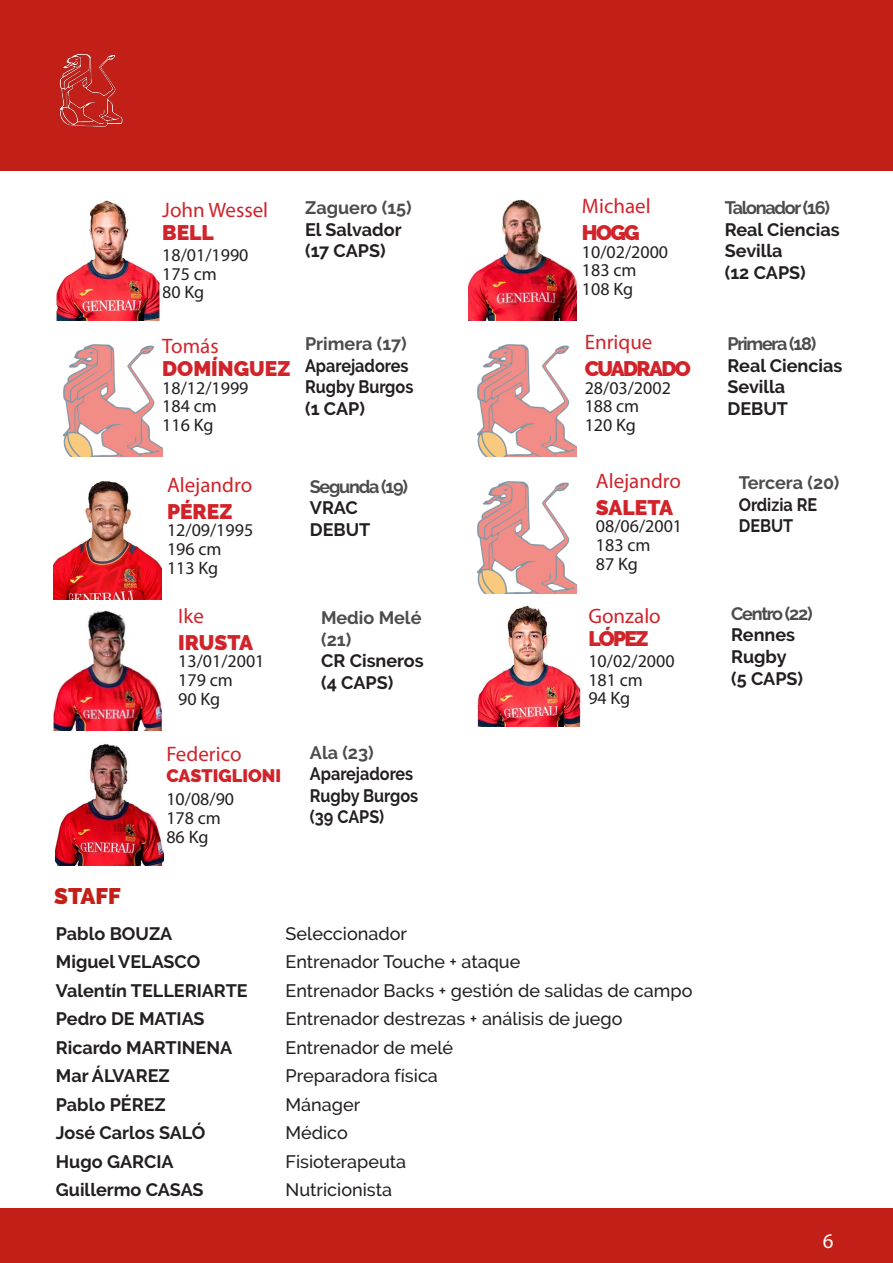
<style>
.page{position:relative;width:893px;height:1263px;background:#fff}
.page>*{position:absolute;margin:0;border:0;box-sizing:border-box;transform-origin:0 0}
.t1{font:900 22.5px "Raleway";color:#c21f18}
.t2{font:21px "Myriad Pro";color:#d1232a}
.t3{font:900 21px "Raleway";color:#d1232a}
.t4{font:900 21px "Raleway";letter-spacing:-.08em;color:#d1232a}
.t5{font:21px "Myriad Pro";color:#fff}
.t6{font:700 18px/21.6px "Raleway";color:#231f20}
.t7{font:500 18px "Raleway";color:#231f20}
.t8{font:18px "Myriad Pro";color:#231f20}
.t9{font:700 18px/21.6px "Raleway";color:#231f20;scale:.9 1}
.t10{font:700 18px "Raleway";letter-spacing:-.07em;color:#4b4c4d}
.t11{font:700 18px/21.6px "Raleway";color:#4b4c4d}
.t12{font:900 18px "Raleway";color:#d1232a}
.t13{font:700 18px "Raleway";letter-spacing:-.005em;color:#4b4c4d}
.t14{font:700 18px "Raleway";letter-spacing:-.025em;color:#4b4c4d}
</style>
<div class="page">
<div style="left:0;top:1209px;width:893px;height:54px;background:#c21f18"></div>
<img style="left:56px;top:200px;width:106px;height:121px">
<img style="left:56px;top:743px;width:108px;height:123px">
<img style="left:477px;top:605px;width:104px;height:121px">
<img style="left:63px;top:345px;width:99px;height:112px">
<div style="left:878px;top:1208px;width:15px;height:55px;background:#c21f18"></div>
<div style="left:0;top:0;width:893px;height:170px;background:#c21f18"></div>
<img style="left:59px;top:54px;width:64px;height:73px">
<img style="left:53px;top:610px;width:109px;height:120px">
<img style="left:468px;top:199px;width:109px;height:122px">
<img style="left:53px;top:481px;width:109px;height:118px">
<img style="left:478px;top:344px;width:99px;height:112px">
<img style="left:478px;top:482px;width:99px;height:112px">
<p class="t2" style="left:162px;top:197px;width:108px">John Wessel</p>
<p class="t3" style="left:162px;top:221px;width:53px">BELL</p>
<p class="t8" style="left:162px;top:244px;width:88px">18/01/1990</p>
<p class="t8" style="left:162px;top:281px;width:44px">80 Kg</p>
<p class="t8" style="left:162px;top:263px;width:56px">175 cm</p>
<p class="t11" style="left:305px;top:197px;width:108px">Zaguero (15)</p>
<p class="t6" style="left:305px;top:219px;width:98px">El Salvador</p>
<p class="t6" style="left:305px;top:240px;width:82px">(17 CAPS)</p>
<p class="t2" style="left:582px;top:193px;width:70px">Michael</p>
<p class="t3" style="left:582px;top:221px;width:59px">HOGG</p>
<p class="t8" style="left:582px;top:240px;width:88px">10/02/2000</p>
<p class="t8" style="left:582px;top:278px;width:53px">108 Kg</p>
<p class="t8" style="left:582px;top:259px;width:56px">183 cm</p>
<p class="t2" style="left:162px;top:333px;width:58px">Tomás</p>
<p class="t3" style="left:162px;top:357px;width:130px">DOMÍNGUEZ</p>
<p class="t8" style="left:162px;top:376px;width:88px">18/12/1999</p>
<p class="t8" style="left:162px;top:414px;width:53px">116 Kg</p>
<p class="t8" style="left:162px;top:395px;width:56px">184 cm</p>
<p class="t11" style="left:305px;top:333px;width:103px">Primera (17)</p>
<p class="t9" style="left:305px;top:355px;width:122px">Aparejadores<br>Rugby Burgos</p>
<p class="t6" style="left:305px;top:398px;width:61px">(1 CAP)</p>
<p class="t2" style="left:585px;top:329px;width:69px">Enrique</p>
<p class="t4" style="left:585px;top:357px;width:108px">CUADRADO</p>
<p class="t8" style="left:585px;top:376px;width:88px">28/03/2002</p>
<p class="t8" style="left:585px;top:414px;width:53px">120 Kg</p>
<p class="t8" style="left:585px;top:395px;width:56px">188 cm</p>
<p class="t2" style="left:167px;top:472px;width:87px">Alejandro</p>
<p class="t3" style="left:167px;top:499px;width:67px">PÉREZ</p>
<p class="t8" style="left:167px;top:519px;width:88px">12/09/1995</p>
<p class="t8" style="left:167px;top:556px;width:53px">113 Kg</p>
<p class="t8" style="left:167px;top:538px;width:56px">196 cm</p>
<p class="t10" style="left:310px;top:476px;width:100px">Segunda (19)</p>
<p class="t6" style="left:310px;top:497px;width:49px">VRAC</p>
<p class="t6" style="left:310px;top:519px;width:62px">DEBUT</p>
<p class="t2" style="left:596px;top:468px;width:87px">Alejandro</p>
<p class="t3" style="left:596px;top:496px;width:79px">SALETA</p>
<p class="t8" style="left:596px;top:515px;width:88px">08/06/2001</p>
<p class="t8" style="left:596px;top:553px;width:44px">87 Kg</p>
<p class="t8" style="left:596px;top:534px;width:56px">183 cm</p>
<p class="t2" style="left:178px;top:603px;width:27px">Ike</p>
<p class="t3" style="left:178px;top:631px;width:77px">IRUSTA</p>
<p class="t8" style="left:178px;top:650px;width:88px">13/01/2001</p>
<p class="t8" style="left:178px;top:688px;width:44px">90 Kg</p>
<p class="t8" style="left:178px;top:669px;width:56px">179 cm</p>
<p class="t11" style="left:321px;top:607px;width:102px">Medio Melé (21)</p>
<p class="t6" style="left:321px;top:650px;width:104px">CR Cisneros</p>
<p class="t6" style="left:321px;top:672px;width:74px">(4 CAPS)</p>
<p class="t2" style="left:588px;top:603px;width:74px">Gonzalo</p>
<p class="t3" style="left:588px;top:627px;width:62px">LÓPEZ</p>
<p class="t8" style="left:588px;top:650px;width:88px">10/02/2000</p>
<p class="t8" style="left:588px;top:687px;width:44px">94 Kg</p>
<p class="t8" style="left:588px;top:668px;width:56px">181 cm</p>
<p class="t2" style="left:166px;top:741px;width:77px">Federico</p>
<p class="t12" style="left:166px;top:765px;width:116px">CASTIGLIONI</p>
<p class="t8" style="left:166px;top:788px;width:69px">10/08/90</p>
<p class="t8" style="left:166px;top:826px;width:44px">86 Kg</p>
<p class="t8" style="left:166px;top:807px;width:56px">178 cm</p>
<p class="t14" style="left:310px;top:742px;width:65px">Ala (23)</p>
<p class="t9" style="left:310px;top:763px;width:122px">Aparejadores<br>Rugby Burgos</p>
<p class="t9" style="left:310px;top:806px;width:84px">(39 CAPS)</p>
<p class="t1" style="left:54px;top:883px;width:68px">STAFF</p>
<p class="t6" style="left:56px;top:922px;width:118px">Pablo BOUZA</p>
<p class="t6" style="left:56px;top:951px;width:146px">Miguel VELASCO</p>
<p class="t6" style="left:56px;top:979px;width:193px">Valentín TELLERIARTE</p>
<p class="t6" style="left:56px;top:1008px;width:150px">Pedro DE MATIAS</p>
<p class="t6" style="left:56px;top:1036px;width:178px">Ricardo MARTINENA</p>
<p class="t6" style="left:56px;top:1065px;width:115px">Mar ÁLVAREZ</p>
<p class="t6" style="left:56px;top:1093px;width:111px">Pablo PÉREZ</p>
<p class="t6" style="left:56px;top:1122px;width:151px">José Carlos SALÓ</p>
<p class="t6" style="left:56px;top:1150px;width:119px">Hugo GARCIA</p>
<p class="t6" style="left:56px;top:1179px;width:149px">Guillermo CASAS</p>
<p class="t7" style="left:286px;top:923px;width:123px">Seleccionador</p>
<p class="t7" style="left:286px;top:951px;width:236px">Entrenador Touche + ataque</p>
<p class="t7" style="left:286px;top:980px;width:408px">Entrenador Backs + gestión de salidas de campo</p>
<p class="t7" style="left:286px;top:1008px;width:338px">Entrenador destrezas + análisis de juego</p>
<p class="t7" style="left:286px;top:1037px;width:169px">Entrenador de melé</p>
<p class="t7" style="left:286px;top:1065px;width:154px">Preparadora física</p>
<p class="t7" style="left:286px;top:1094px;width:76px">Mánager</p>
<p class="t7" style="left:286px;top:1122px;width:64px">Médico</p>
<p class="t7" style="left:286px;top:1151px;width:122px">Fisioterapeuta</p>
<p class="t7" style="left:286px;top:1179px;width:108px">Nutricionista</p>
<p class="t10" style="left:725px;top:197px;width:107px">Talonador (16)</p>
<p class="t6" style="left:725px;top:219px;width:116px">Real Ciencias<br>Sevilla</p>
<p class="t6" style="left:725px;top:262px;width:83px">(12 CAPS)</p>
<p class="t10" style="left:727px;top:333px;width:90px">Primera (18)</p>
<p class="t6" style="left:727px;top:355px;width:116px">Real Ciencias<br>Sevilla</p>
<p class="t6" style="left:727px;top:398px;width:62px">DEBUT</p>
<p class="t13" style="left:739px;top:472px;width:102px">Tercera (20)</p>
<p class="t9" style="left:739px;top:493px;width:89px">Ordizia RE</p>
<p class="t9" style="left:739px;top:515px;width:62px">DEBUT</p>
<p class="t10" style="left:731px;top:603px;width:83px">Centro (22)</p>
<p class="t6" style="left:731px;top:624px;width:65px">Rennes</p>
<p class="t6" style="left:731px;top:646px;width:57px">Rugby</p>
<p class="t6" style="left:731px;top:667px;width:73px">(5 CAPS)</p>
<p class="t5" style="left:823px;top:1228px;width:12px">6</p>
</div>
